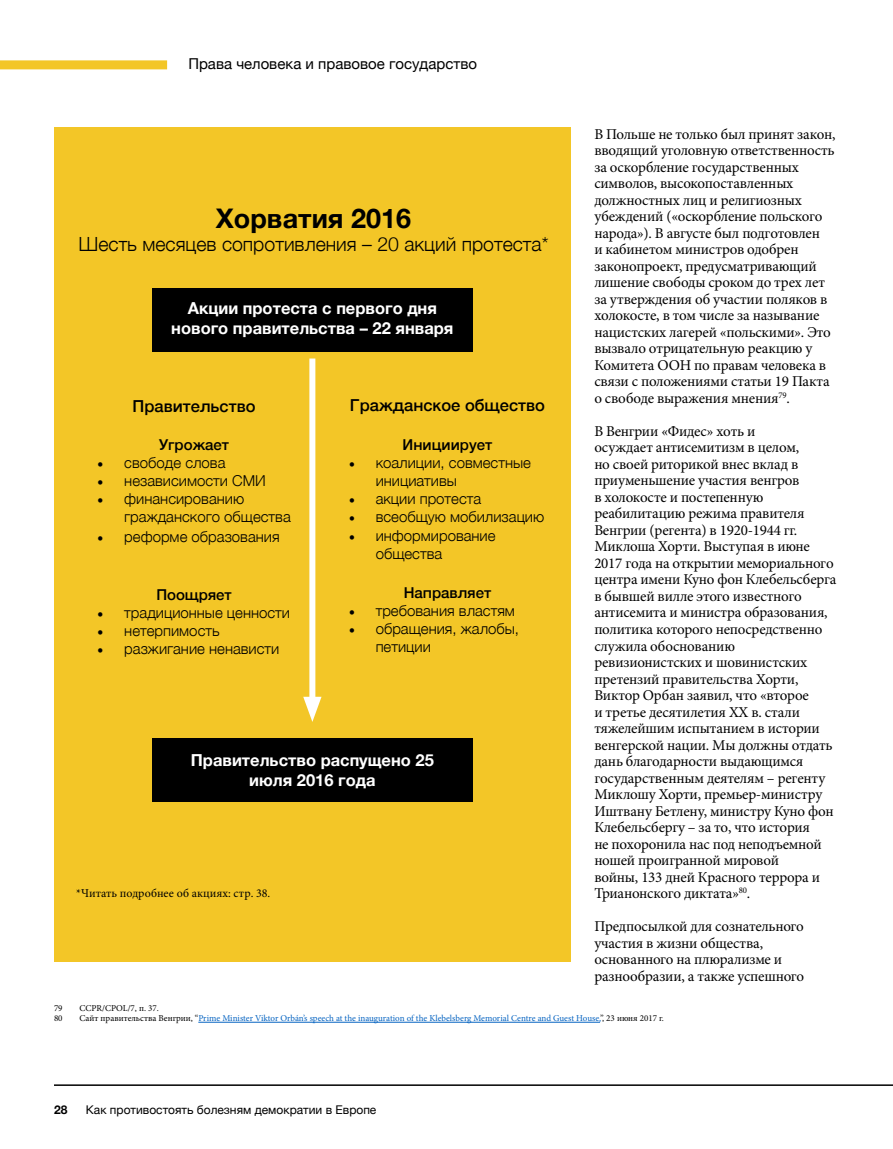
<style>
.page{position:relative;width:893px;height:1149px;background:#fff}
.page>*{position:absolute;margin:0;border:0;box-sizing:border-box;transform-origin:0 0}
.t1{font:700 27px "Helvetica Neue";color:#000}
.t2{font:300 19.5px "Helvetica Neue";color:#000}
.t3{font:700 16.5px/19.8px "Helvetica Neue";color:#fff;text-align:center}
.t4{font:500 16.5px "Helvetica Neue";color:#000}
.t5{font:15px/16.5px "Minion Pro";letter-spacing:-.015em;color:#000}
.t6{font:300 15px/18px "Helvetica Neue";color:#000}
.t7{font:500 15px "Helvetica Neue";color:#000}
.t8{font:15px "Helvetica Neue";color:#000}
.t9{font:12px "Helvetica Neue";color:#000}
.t10{font:12px "Minion Pro";color:#000}
.t11{font:700 12px "Helvetica Neue";color:#000}
.t12{font:9px "Minion Pro";color:#0563c1}
.t13{font:9px "Minion Pro";color:#000}
.s1{font-family:"Minion Pro";font-weight:400;font-size:16.5px}
.s2{color:#000}
</style>
<div class="page">
<div style="left:0;top:60px;width:167px;height:9px;background:#f3c627"></div>
<hr style="left:54px;top:1084px;width:839px;height:1px;background:#000">
<div style="left:54px;top:128px;width:516px;height:833px;background:#f3c627"></div>
<div style="left:152px;top:737px;width:321px;height:64px;background:#000"></div>
<div style="left:152px;top:288px;width:321px;height:64px;background:#000"></div>
<div style="left:309px;top:358px;width:6px;height:349px;background:#fff"></div>
<svg style="left:303px;top:696px;width:19px;height:25px"></svg>
<hr style="left:198px;top:1021px;width:402px;height:1px;background:#0563c1">
<p class="t8" style="left:188px;top:53px;width:290px">Права человека и правовое государство</p>
<h1 class="t1" style="left:216px;top:197px;width:197px">Хорватия 2016</h1>
<h2 class="t2" style="left:78px;top:229px;width:472px">Шесть месяцев сопротивления – 20 акций протеста*</h2>
<p class="t3" style="left:171px;top:298px;width:284px">Акции протеста с первого дня нового правительства – 22 января</p>
<p class="t4" style="left:133px;top:393px;width:124px">Правительство</p>
<p class="t7" style="left:159px;top:432px;width:71px">Угрожает</p>
<p class="t6" style="left:97px;top:452px;width:130px"><span class="s1">•</span> свободе слова</p>
<p class="t6" style="left:97px;top:470px;width:170px"><span class="s1">•</span> независимости СМИ</p>
<p class="t6" style="left:124px;top:488px;width:168px;text-indent:-27px"><span class="s1">•</span> финансированию гражданского общества</p>
<p class="t6" style="left:97px;top:526px;width:184px"><span class="s1">•</span> реформе образования</p>
<p class="t7" style="left:156px;top:582px;width:77px">Поощряет</p>
<p class="t6" style="left:97px;top:602px;width:194px"><span class="s1">•</span> традиционные ценности</p>
<p class="t6" style="left:97px;top:620px;width:124px"><span class="s1">•</span> нетерпимость</p>
<p class="t6" style="left:97px;top:638px;width:184px"><span class="s1">•</span> разжигание ненависти</p>
<p class="t4" style="left:350px;top:391px;width:197px">Гражданское общество</p>
<p class="t7" style="left:403px;top:433px;width:91px">Инициирует</p>
<p class="t6" style="left:376px;top:453px;width:157px;text-indent:-27px"><span class="s1">•</span> коалиции, совместные инициативы</p>
<p class="t6" style="left:349px;top:489px;width:134px"><span class="s1">•</span> акции протеста</p>
<p class="t6" style="left:349px;top:507px;width:197px"><span class="s1">•</span> всеобщую мобилизацию</p>
<p class="t6" style="left:376px;top:525px;width:121px;text-indent:-27px"><span class="s1">•</span> информирование общества</p>
<p class="t7" style="left:404px;top:580px;width:89px">Направляет</p>
<p class="t6" style="left:349px;top:600px;width:168px"><span class="s1">•</span> требования властям</p>
<p class="t6" style="left:376px;top:618px;width:145px;text-indent:-27px"><span class="s1">•</span> обращения, жалобы, петиции</p>
<p class="t3" style="left:191px;top:750px;width:245px">Правительство распущено 25 июля 2016 года</p>
<p class="t10" style="left:76px;top:884px;width:196px">*Читать подробнее об акциях: стр. 38.</p>
<p class="t5" style="left:594px;top:125px;width:243px">В Польше не только был принят закон, вводящий уголовную ответственность за оскорбление государственных символов, высокопоставленных должностных лиц и религиозных убеждений («оскорбление польского народа»). В августе был подготовлен<br>и кабинетом министров одобрен законопроект, предусматривающий лишение свободы сроком до трех лет за утверждения об участии поляков в холокосте, в том числе за называние нацистских лагерей «польскими». Это вызвало отрицательную реакцию у Комитета ООН по правам человека в связи с положениями статьи 19 Пакта о свободе выражения мнения<sup>79</sup>.</p>
<p class="t5" style="left:594px;top:422px;width:244px">В Венгрии «Фидес» хоть и<br>осуждает антисемитизм в целом,<br>но своей риторикой внес вклад в приуменьшение участия венгров<br>в холокосте и постепенную реабилитацию режима правителя<br>Венгрии (регента) в 1920-1944 гг.<br>Миклоша Хорти. Выступая в июне<br>2017 года на открытии мемориального центра имени Куно фон Клебельсберга в бывшей вилле этого известного антисемита и министра образования, политика которого непосредственно служила обоснованию ревизионистских и шовинистских претензий правительства Хорти,<br>Виктор Орбан заявил, что «второе<br>и третье десятилетия ХХ в. стали тяжелейшим испытанием в истории венгерской нации. Мы должны отдать дань благодарности выдающимся государственным деятелям – регенту<br>Миклошу Хорти, премьер-министру<br>Иштвану Бетлену, министру Куно фон<br>Клебельсбергу – за то, что история<br>не похоронила нас под неподъемной ношей проигранной мировой<br>войны, 133 дней Красного террора и<br>Трианонского диктата»<sup>80</sup>.</p>
<p class="t5" style="left:594px;top:917px;width:211px">Предпосылкой для сознательного участия в жизни общества, основанного на плюрализме и разнообразии, а также успешного</p>
<p class="t13" style="left:54px;top:1001px;width:10px">79</p>
<p class="t13" style="left:79px;top:1001px;width:81px">CCPR/CPOL/7, п. 37.</p>
<p class="t13" style="left:54px;top:1012px;width:10px">80</p>
<p class="t12" style="left:79px;top:1012px;width:586px"><span class="s2">Сайт правительства Венгрии, “</span>Prime Minister Viktor Orbán’s speech at the inauguration of the Klebelsberg Memorial Centre and Guest House,<span class="s2">”, 23 июня 2017 г.</span></p>
<p class="t11" style="left:54px;top:1100px;width:15px">28</p>
<p class="t9" style="left:86px;top:1100px;width:292px">Как противостоять болезням демократии в Европе</p>
</div>
